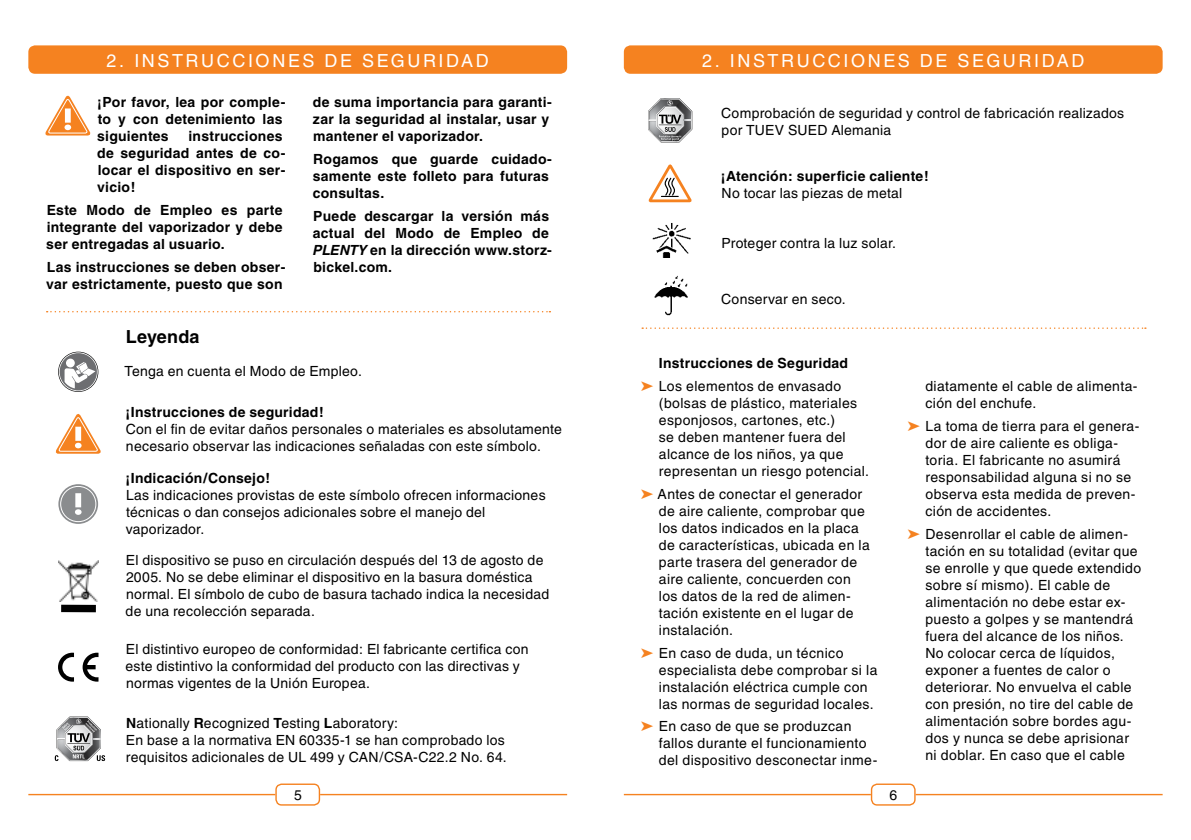
<style>
.page{position:relative;width:1191px;height:840px;background:#fff}
.page>*{position:absolute;margin:0;border:0;box-sizing:border-box;transform-origin:0 0}
.t1{font:18px "Helvetica";letter-spacing:.145em;color:#fff}
.t2{font:700 18px "Helvetica";letter-spacing:.01em;color:#000}
.t3{font:14px/17px "Helvetica";letter-spacing:.025em;color:#000}
.t4{font:700 14px/17px "Helvetica";letter-spacing:.02em;color:#000}
.s1{font-style:italic}
.s2{font-weight:700}
</style>
<div class="page">
<div style="left:275px;top:783px;width:45px;height:22px;border:1px solid #f58220;border-radius:6px"></div>
<hr style="left:28px;top:793px;width:247px;height:1px;background:#f58220">
<hr style="left:320px;top:793px;width:247px;height:1px;background:#f58220">
<div style="left:871px;top:783px;width:44px;height:22px;border:1px solid #f58220;border-radius:6px"></div>
<hr style="left:624px;top:793px;width:247px;height:1px;background:#f58220">
<hr style="left:915px;top:793px;width:247px;height:1px;background:#f58220">
<div style="left:28px;top:45px;width:539px;height:29px;background:#f58220;border-radius:7px"></div>
<svg style="left:58px;top:484px;width:40px;height:39px"></svg>
<svg style="left:75px;top:493px;width:7px;height:21px"></svg>
<div style="left:60px;top:485px;width:36px;height:36px;border:1px solid #fff;border-radius:50%"></div>
<svg style="left:55px;top:414px;width:46px;height:40px"></svg>
<svg style="left:83px;top:652px;width:15px;height:29px"></svg>
<svg style="left:58px;top:652px;width:16px;height:29px"></svg>
<svg style="left:58px;top:351px;width:40px;height:40px"></svg>
<img style="left:652px;top:223px;width:39px;height:34px">
<svg style="left:648px;top:164px;width:44px;height:39px"></svg>
<svg style="left:648px;top:98px;width:44px;height:44px"></svg>
<img style="left:654px;top:275px;width:34px;height:41px">
<svg style="left:55px;top:716px;width:50px;height:44px"></svg>
<img style="left:58px;top:560px;width:40px;height:41px">
<div style="left:61px;top:604px;width:35px;height:8px;background:#000"></div>
<div style="left:625px;top:46px;width:536px;height:27px;background:#f58220;border-radius:6px"></div>
<div style="left:624px;top:45px;width:538px;height:29px;border:2px solid #f58220;border-radius:6px"></div>
<svg style="left:45px;top:95px;width:45px;height:41px"></svg>
<svg style="left:47px;top:311px;width:503px;height:1px"></svg>
<svg style="left:642px;top:327px;width:503px;height:2px"></svg>
<p class="t1" style="left:107px;top:50px;width:384px">2. INSTRUCCIONES DE SEGURIDAD</p>
<p class="t1" style="left:702px;top:50px;width:384px">2. INSTRUCCIONES DE SEGURIDAD</p>
<p class="t4" style="left:97px;top:94px;width:190px">¡Por favor, lea por comple&shy;to y con detenimiento las siguientes</p>
<p class="t4" style="left:313px;top:94px;width:241px">de suma importancia para garanti&shy;zar la seguridad al instalar, usar y mantener el vaporizador.</p>
<p class="t4" style="left:313px;top:150px;width:241px">Rogamos que guarde cuidado&shy;samente este folleto para futuras consultas.</p>
<p class="t4" style="left:312px;top:207px;width:241px">Puede descargar la versión más actual del Modo de Empleo de<br><span class="s1">PLENTY</span> en la dirección www.storz&shy;bickel.com.</p>
<p class="t3" style="left:721px;top:104px;width:404px">Comprobación de seguridad y control de fabricación realizados por TUEV SUED Alemania</p>
<p class="t4" style="left:721px;top:167px;width:209px">¡Atención: superficie caliente!</p>
<p class="t3" style="left:721px;top:184px;width:182px">No tocar las piezas de metal</p>
<p class="t3" style="left:721px;top:234px;width:176px">Proteger contra la luz solar.</p>
<p class="t4" style="left:97px;top:128px;width:190px;text-indent:91px">instrucciones de seguridad antes de co&shy;locar el dispositivo en ser&shy;vicio!</p>
<p class="t4" style="left:46px;top:201px;width:238px;text-align:justify">Este Modo de Empleo es parte integrante del vaporizador y debe ser entregadas al usuario.</p>
<p class="t4" style="left:46px;top:258px;width:241px">Las instrucciones se deben obser&shy;var estrictamente, puesto que son</p>
<p class="t2" style="left:126px;top:325px;width:75px">Leyenda</p>
<p class="t3" style="left:124px;top:362px;width:239px">Tenga en cuenta el Modo de Empleo.</p>
<p class="t4" style="left:125px;top:403px;width:200px">¡Instrucciones de seguridad!</p>
<p class="t3" style="left:126px;top:420px;width:438px">Con el fin de evitar daños personales o materiales es absolutamente necesario observar las indicaciones señaladas con este símbolo.</p>
<p class="t4" style="left:125px;top:469px;width:146px">¡Indicación/Consejo!</p>
<p class="t3" style="left:126px;top:486px;width:421px">Las indicaciones provistas de este símbolo ofrecen informaciones técnicas o dan consejos adicionales sobre el manejo del vaporizador.</p>
<p class="t3" style="left:126px;top:551px;width:425px">El dispositivo se puso en circulación después del 13 de agosto de 2005. No se debe eliminar el dispositivo en la basura doméstica normal. El símbolo de cubo de basura tachado indica la necesidad de una recolección separada.</p>
<p class="t3" style="left:125px;top:640px;width:404px">El distintivo europeo de conformidad: El fabricante certifica con este distintivo la conformidad del producto con las directivas y normas vigentes de la Unión Europea.</p>
<p class="t3" style="left:126px;top:714px;width:382px"><span class="s2">N</span>ationally <span class="s2">R</span>ecognized <span class="s2">T</span>esting <span class="s2">L</span>aboratory:<br>En base a la normativa EN 60335-1 se han comprobado los requisitos adicionales de UL 499 y CAN/CSA-C22.2 No. 64.</p>
<p class="t3" style="left:721px;top:290px;width:126px">Conservar en seco.</p>
<p class="t4" style="left:659px;top:354px;width:191px">Instrucciones de Seguridad</p>
<p class="t3" style="left:659px;top:377px;width:212px">Los elementos de envasado (bolsas de plástico, materiales esponjosos, cartones, etc.)<br>se deben mantener fuera del alcance de los niños, ya que representan un riesgo potencial.</p>
<p class="t3" style="left:657px;top:485px;width:214px">Antes de conectar el generador de aire caliente, comprobar que los datos indicados en la placa de características, ubicada en la parte trasera del generador de aire caliente, concuerden con los datos de la red de alimen&shy;tación existente en el lugar de instalación.</p>
<p class="t3" style="left:659px;top:643px;width:220px">En caso de duda, un técnico especialista debe comprobar si la instalación eléctrica cumple con las normas de seguridad locales.</p>
<p class="t3" style="left:659px;top:717px;width:220px">En caso de que se produzcan fallos durante el funcionamiento del dispositivo desconectar inme-</p>
<p class="t3" style="left:294px;top:786px;width:9px">5</p>
<p class="t3" style="left:889px;top:786px;width:9px">6</p>
<p class="t3" style="left:925px;top:377px;width:214px">diatamente el cable de alimenta&shy;ción del enchufe.</p>
<p class="t3" style="left:925px;top:417px;width:215px">La toma de tierra para el genera&shy;dor de aire caliente es obliga&shy;toria. El fabricante no asumirá responsabilidad alguna si no se observa esta medida de preven&shy;ción de accidentes.</p>
<p class="t3" style="left:925px;top:524px;width:217px">Desenrollar el cable de alimen&shy;tación en su totalidad (evitar que se enrolle y que quede extendido sobre sí mismo). El cable de alimentación no debe estar ex&shy;puesto a golpes y se mantendrá fuera del alcance de los niños.<br>No colocar cerca de líquidos, exponer a fuentes de calor o deteriorar. No envuelva el cable con presión, no tire del cable de alimentación sobre bordes agu&shy;dos y nunca se debe aprisionar ni doblar. En caso que el cable</p>
</div>
